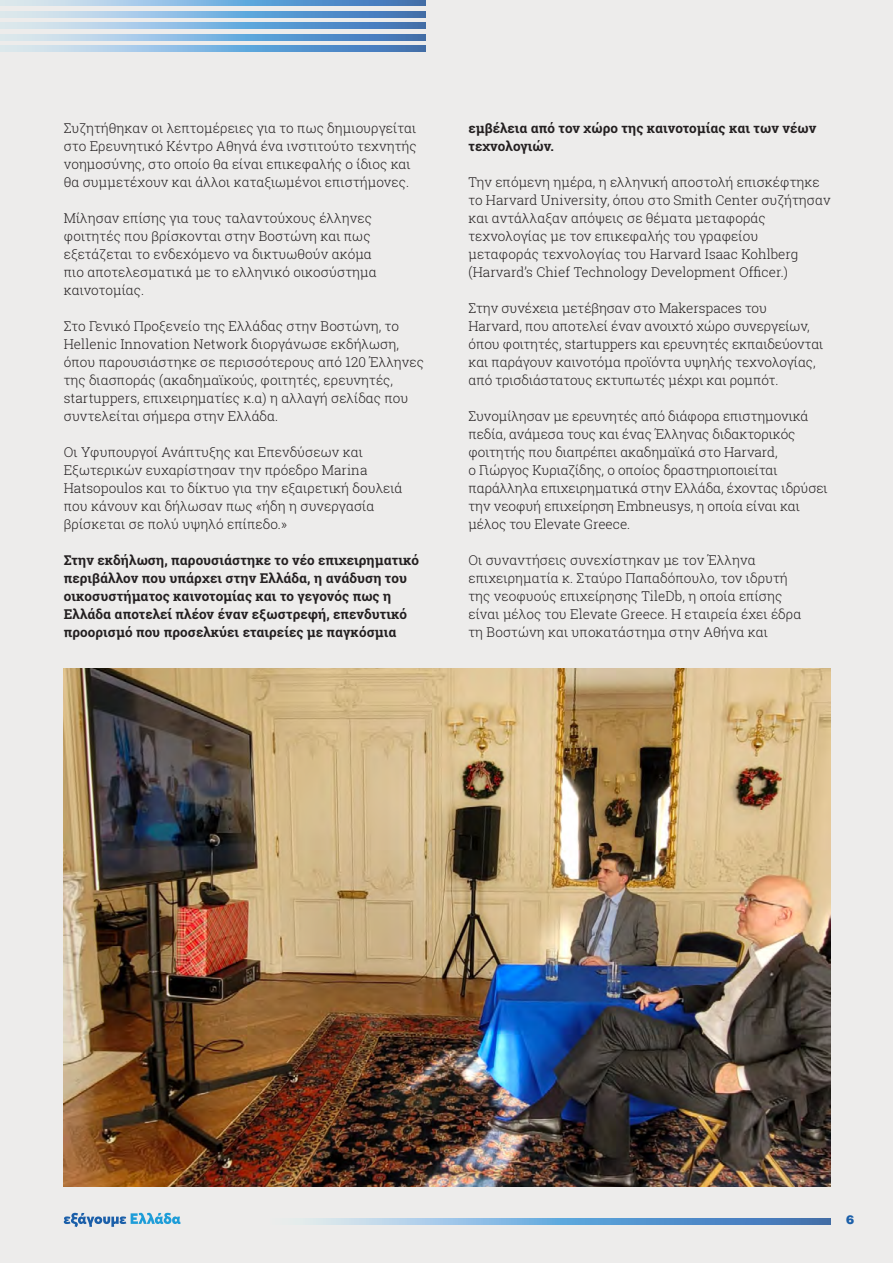
<style>
.page{position:relative;width:893px;height:1263px;background:#edeceb}
.page>*{position:absolute;margin:0;border:0;box-sizing:border-box;transform-origin:0 0}
.t1{font:300 13.5px/18px "Roboto Slab";letter-spacing:.005em;color:#231f20}
.t2{font:700 13.5px/18px "Roboto Slab";letter-spacing:.005em;color:#231f20}
.t3{font:900 12px "UB Helvetica";color:#1b5fa9}
</style>
<div class="page">
<svg style="left:0;top:0;width:426px;height:6px;background:#83b0d9"></svg>
<svg style="left:0;top:23px;width:426px;height:6px;background:#83b0d9"></svg>
<svg style="left:0;top:46px;width:426px;height:5px;background:#83b0d9"></svg>
<svg style="left:0;top:11px;width:426px;height:6px;background:#83b0d9"></svg>
<svg style="left:0;top:34px;width:426px;height:6px;background:#83b0d9"></svg>
<svg style="left:64px;top:1213px;width:117px;height:14px"></svg>
<svg style="left:303px;top:1219px;width:528px;height:5px;background:#79aad6"></svg>
<img style="left:64px;top:668px;width:767px;height:518px">
<p class="t1" style="left:64px;top:119px;width:354px">Συζητήθηκαν οι λεπτομέρειες για το πως δημιουργείται στο Ερευνητικό Κέντρο Αθηνά ένα ινστιτούτο τεχνητής νοημοσύνης, στο οποίο θα είναι επικεφαλής ο ίδιος και θα συμμετέχουν και άλλοι καταξιωμένοι επιστήμονες.</p>
<p class="t1" style="left:64px;top:209px;width:314px">Μίλησαν επίσης για τους ταλαντούχους έλληνες φοιτητές που βρίσκονται στην Βοστώνη και πως εξετάζεται το ενδεχόμενο να δικτυωθούν ακόμα πιο αποτελεσματικά με το ελληνικό οικοσύστημα καινοτομίας.</p>
<p class="t1" style="left:64px;top:317px;width:362px">Στο Γενικό Προξενείο της Ελλάδας στην Βοστώνη, το Hellenic Innovation Network διοργάνωσε εκδήλωση, όπου παρουσιάστηκε σε περισσότερους από 120 Έλληνες της διασποράς (ακαδημαϊκούς, φοιτητές, ερευνητές, startuppers, επιχειρηματίες κ.α) η αλλαγή σελίδας που συντελείται σήμερα στην Ελλάδα.</p>
<p class="t1" style="left:64px;top:443px;width:340px">Οι Υφυπουργοί Ανάπτυξης και Επενδύσεων και Εξωτερικών ευχαρίστησαν την πρόεδρο Marina Hatsopoulos και το δίκτυο για την εξαιρετική δουλειά που κάνουν και δήλωσαν πως «ήδη η συνεργασία βρίσκεται σε πολύ υψηλό επίπεδο.»</p>
<p class="t2" style="left:64px;top:551px;width:357px">Στην εκδήλωση, παρουσιάστηκε το νέο επιχειρηματικό περιβάλλον που υπάρχει στην Ελλάδα, η ανάδυση του οικοσυστήματος καινοτομίας και το γεγονός πως η Ελλάδα αποτελεί πλέον έναν εξωστρεφή, επενδυτικό προορισμό που προσελκύει εταιρείες με παγκόσμια</p>
<p class="t2" style="left:468px;top:119px;width:349px">εμβέλεια από τον χώρο της καινοτομίας και των νέων τεχνολογιών.</p>
<p class="t1" style="left:468px;top:173px;width:364px">Την επόμενη ημέρα, η ελληνική αποστολή επισκέφτηκε το Harvard University, όπου στο Smith Center συζήτησαν και αντάλλαξαν απόψεις σε θέματα μεταφοράς τεχνολογίας με τον επικεφαλής του γραφείου μεταφοράς τεχνολογίας του Harvard Isaac Kohlberg (Harvard’s Chief Technology Development Officer.)</p>
<p class="t1" style="left:468px;top:299px;width:356px">Στην συνέχεια μετέβησαν στο Makerspaces του Harvard, που αποτελεί έναν ανοιχτό χώρο συνεργείων, όπου φοιτητές, startuppers και ερευνητές εκπαιδεύονται και παράγουν καινοτόμα προϊόντα υψηλής τεχνολογίας, από τρισδιάστατους εκτυπωτές μέχρι και ρομπότ.</p>
<p class="t1" style="left:468px;top:407px;width:361px">Συνομίλησαν με ερευνητές από διάφορα επιστημονικά πεδία, ανάμεσα τους και ένας Έλληνας διδακτορικός φοιτητής που διαπρέπει ακαδημαϊκά στο Harvard,<br>ο Γιώργος Κυριαζίδης, ο οποίος δραστηριοποιείται παράλληλα επιχειρηματικά στην Ελλάδα, έχοντας ιδρύσει την νεοφυή επιχείρηση Embneusys, η οποία είναι και μέλος του Elevate Greece.</p>
<p class="t1" style="left:468px;top:551px;width:334px">Οι συναντήσεις συνεχίστηκαν με τον Έλληνα επιχειρηματία κ. Σταύρο Παπαδόπουλο, τον ιδρυτή της νεοφυούς επιχείρησης TileDb, η οποία επίσης είναι μέλος του Elevate Greece. Η εταιρεία έχει έδρα τη Βοστώνη και υποκατάστημα στην Αθήνα και</p>
<p class="t3" style="left:846px;top:1212px;width:10px">6</p>
</div>
